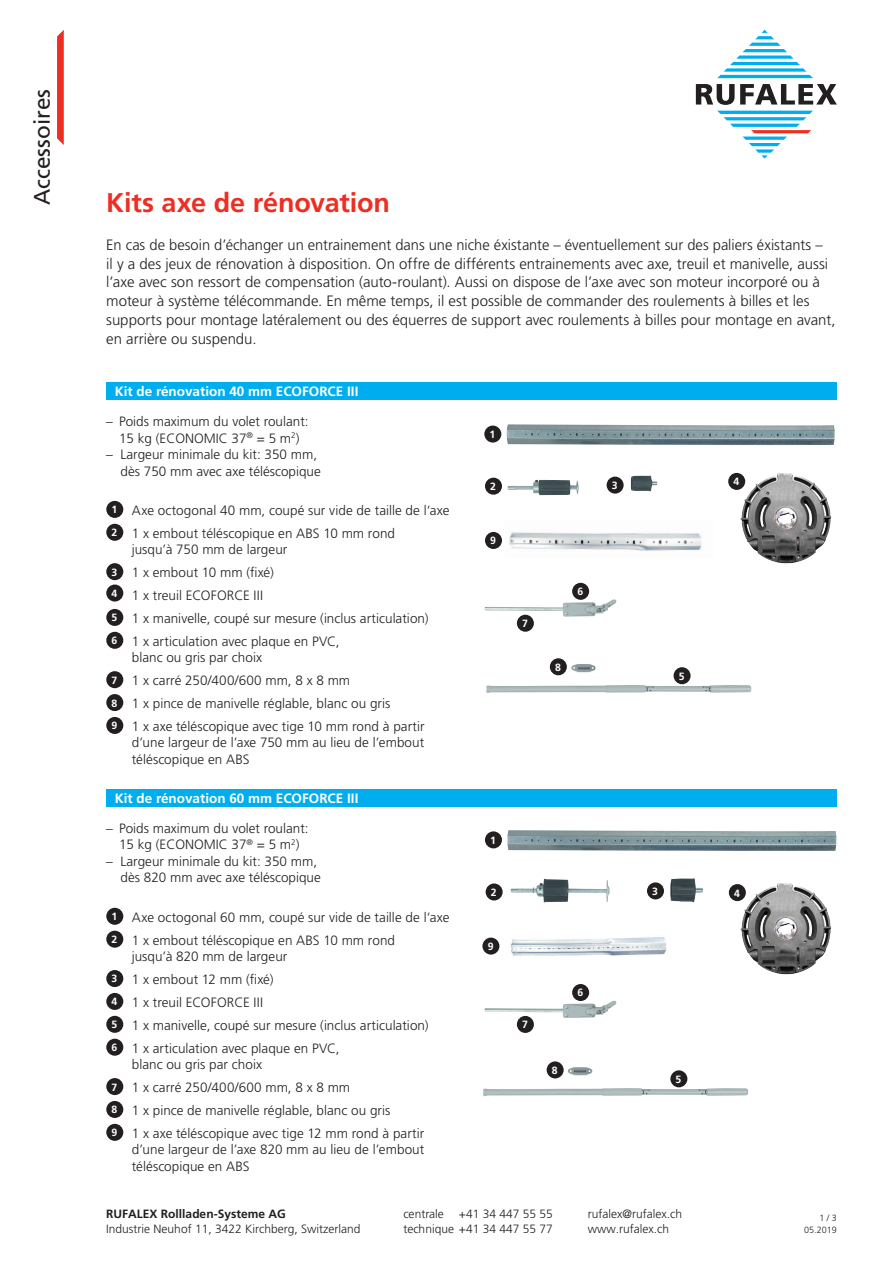
<style>
.page{position:relative;width:893px;height:1263px;background:#fff}
.page>*{position:absolute;margin:0;border:0;box-sizing:border-box;transform-origin:0 0}
.t1{font:700 27px "Frutiger LT Std";letter-spacing:-.005em;color:#ee2e22}
.t2{font:23.1px "Frutiger LT Std";letter-spacing:.01em;color:#231f20}
.t3{font:22.5px "Frutiger LT Std";color:#231f20}
.t4{font:300 15px/18.8px "Frutiger LT Std";color:#231f20}
.t5{font:300 13.5px/23px "Frutiger LT Std";color:#231f20}
.t6{font:700 13.5px "Frutiger LT Std";color:#fff}
.t7{font:300 12px/15px "Frutiger LT Std";color:#231f20}
.t8{font:700 12px "Frutiger LT Std";color:#231f20}
.t9{font:700 10.5px "Frutiger LT Std";color:#fff}
.t10{font:300 9px/12px "Frutiger LT Std";color:#231f20;text-align:right}
.s1{font-weight:700;font-size:10.5px;color:#fff}
</style>
<div class="page">
<img style="left:485px;top:599px;width:131px;height:18px">
<img style="left:508px;top:480px;width:70px;height:15px">
<img style="left:509px;top:532px;width:193px;height:19px">
<img style="left:507px;top:424px;width:328px;height:21px">
<div style="left:484px;top:426px;width:17px;height:17px;background:#231f20;border-radius:50%"></div>
<div style="left:485px;top:478px;width:17px;height:17px;background:#231f20;border-radius:50%"></div>
<div style="left:607px;top:477px;width:17px;height:17px;background:#231f20;border-radius:50%"></div>
<div style="left:728px;top:473px;width:17px;height:17px;background:#231f20;border-radius:50%"></div>
<div style="left:517px;top:615px;width:17px;height:17px;background:#231f20;border-radius:50%"></div>
<div style="left:572px;top:583px;width:17px;height:17px;background:#231f20;border-radius:50%"></div>
<div style="left:550px;top:658px;width:17px;height:17px;background:#231f20;border-radius:50%"></div>
<div style="left:485px;top:532px;width:17px;height:17px;background:#231f20;border-radius:50%"></div>
<img style="left:631px;top:476px;width:26px;height:15px">
<img style="left:486px;top:664px;width:265px;height:29px">
<img style="left:511px;top:879px;width:98px;height:23px">
<img style="left:494px;top:937px;width:173px;height:19px">
<img style="left:483px;top:1067px;width:265px;height:29px">
<img style="left:507px;top:830px;width:329px;height:21px">
<div style="left:485px;top:831px;width:17px;height:17px;background:#231f20;border-radius:50%"></div>
<div style="left:486px;top:883px;width:17px;height:17px;background:#231f20;border-radius:50%"></div>
<div style="left:647px;top:882px;width:17px;height:17px;background:#231f20;border-radius:50%"></div>
<div style="left:729px;top:884px;width:17px;height:17px;background:#231f20;border-radius:50%"></div>
<div style="left:517px;top:1016px;width:17px;height:17px;background:#231f20;border-radius:50%"></div>
<div style="left:572px;top:984px;width:17px;height:17px;background:#231f20;border-radius:50%"></div>
<div style="left:547px;top:1061px;width:17px;height:17px;background:#231f20;border-radius:50%"></div>
<div style="left:482px;top:937px;width:17px;height:17px;background:#231f20;border-radius:50%"></div>
<div style="left:670px;top:1070px;width:17px;height:17px;background:#231f20;border-radius:50%"></div>
<img style="left:670px;top:878px;width:33px;height:24px">
<img style="left:485px;top:1001px;width:131px;height:17px">
<img style="left:736px;top:883px;width:96px;height:92px">
<img style="left:736px;top:473px;width:96px;height:91px">
<div style="left:106px;top:790px;width:731px;height:17px;background:#00aeef"></div>
<div style="left:106px;top:501px;width:17px;height:17px;background:#231f20;border-radius:50%"></div>
<div style="left:106px;top:524px;width:17px;height:17px;background:#231f20;border-radius:50%"></div>
<div style="left:106px;top:563px;width:17px;height:17px;background:#231f20;border-radius:50%"></div>
<div style="left:106px;top:584px;width:17px;height:17px;background:#231f20;border-radius:50%"></div>
<div style="left:106px;top:609px;width:17px;height:17px;background:#231f20;border-radius:50%"></div>
<div style="left:106px;top:632px;width:17px;height:17px;background:#231f20;border-radius:50%"></div>
<div style="left:106px;top:671px;width:17px;height:17px;background:#231f20;border-radius:50%"></div>
<div style="left:106px;top:694px;width:17px;height:17px;background:#231f20;border-radius:50%"></div>
<div style="left:106px;top:717px;width:17px;height:17px;background:#231f20;border-radius:50%"></div>
<div style="left:106px;top:908px;width:17px;height:17px;background:#231f20;border-radius:50%"></div>
<div style="left:106px;top:931px;width:17px;height:17px;background:#231f20;border-radius:50%"></div>
<div style="left:106px;top:970px;width:17px;height:17px;background:#231f20;border-radius:50%"></div>
<div style="left:106px;top:993px;width:17px;height:17px;background:#231f20;border-radius:50%"></div>
<div style="left:106px;top:1016px;width:17px;height:17px;background:#231f20;border-radius:50%"></div>
<div style="left:106px;top:1039px;width:17px;height:17px;background:#231f20;border-radius:50%"></div>
<div style="left:106px;top:1078px;width:17px;height:17px;background:#231f20;border-radius:50%"></div>
<div style="left:106px;top:1101px;width:17px;height:17px;background:#231f20;border-radius:50%"></div>
<div style="left:106px;top:1124px;width:17px;height:17px;background:#231f20;border-radius:50%"></div>
<div style="left:106px;top:383px;width:731px;height:17px;background:#00aeef"></div>
<svg style="left:717px;top:30px;width:96px;height:48px"></svg>
<svg style="left:717px;top:111px;width:96px;height:48px"></svg>
<svg style="left:696px;top:84px;width:141px;height:21px"></svg>
<svg style="left:57px;top:30px;width:7px;height:115px"></svg>
<h3 class="t3" style="left:29px;top:205px;width:118px;rotate:-90deg">Accessoires</h3>
<h2 class="t2" style="left:47px;top:100px;width:158px;rotate:90deg">ECONOMIC 37</h2>
<h1 class="t1" style="left:106px;top:186px;width:285px">Kits axe de rénovation</h1>
<p class="t4" style="left:106px;top:236px;width:731px">En cas de besoin d’échanger un entrainement dans une niche éxistante – éventuellement sur des paliers éxistants –<br>il y a des jeux de rénovation à disposition. On offre de différents entrainements avec axe, treuil et manivelle, aussi l’axe avec son ressort de compensation (auto-roulant). Aussi on dispose de l’axe avec son moteur incorporé ou à moteur à système télécommande. En même temps, il est possible de commander des roulements à billes et les supports pour montage latéralement ou des équerres de support avec roulements à billes pour montage en avant, en arrière ou suspendu.</p>
<p class="t6" style="left:115px;top:383px;width:245px">Kit de rénovation 40 mm ECOFORCE III</p>
<p class="t5" style="left:106px;top:413px;width:204px;line-height:16.5px;text-align:center">– Poids maximum du volet roulant:<br>15 kg (ECONOMIC 37<sup>®</sup> = 5 m<sup>2</sup>)</p>
<p class="t5" style="left:106px;top:446px;width:216px;line-height:16.5px;text-align:right">– Largeur minimale du kit: 350 mm, dès 750 mm avec axe téléscopique</p>
<p class="t5" style="left:112px;top:499px;width:339px"><span class="s1">1</span> Axe octogonal 40 mm, coupé sur vide de taille de l‘axe<br><span class="s1">2</span> 1 x embout téléscopique en ABS 10 mm rond</p>
<p class="t5" style="left:112px;top:538px;width:318px;text-indent:20px">jusqu’à 750 mm de largeur<br><span class="s1">3</span> 1 x embout 10 mm (fixé)<br><sup>4</sup> 1 x treuil ECOFORCE III<br><span class="s1">5</span> 1 x manivelle, coupé sur mesure (inclus articulation)<br><span class="s1">6</span> 1 x articulation avec plaque en PVC,</p>
<p class="t5" style="left:112px;top:646px;width:315px;text-indent:20px">blanc ou gris par choix<br><span class="s1">7</span> 1 x carré 250/400/600 mm, 8 x 8 mm<br><span class="s1">8</span> 1 x pince de manivelle réglable, blanc ou gris<br><span class="s1">9</span> 1 x axe téléscopique avec tige 10 mm rond à partir</p>
<p class="t5" style="left:132px;top:735px;width:294px;line-height:16.5px">d’une largeur de l’axe 750 mm au lieu de l’embout téléscopique en ABS</p>
<p class="t6" style="left:115px;top:790px;width:245px">Kit de rénovation 60 mm ECOFORCE III</p>
<p class="t5" style="left:106px;top:820px;width:204px;line-height:16.5px;text-align:center">– Poids maximum du volet roulant:<br>15 kg (ECONOMIC 37<sup>®</sup> = 5 m<sup>2</sup>)</p>
<p class="t5" style="left:106px;top:853px;width:216px;line-height:16.5px;text-align:right">– Largeur minimale du kit: 350 mm, dès 820 mm avec axe téléscopique</p>
<p class="t5" style="left:112px;top:906px;width:339px"><span class="s1">1</span> Axe octogonal 60 mm, coupé sur vide de taille de l‘axe<br><span class="s1">2</span> 1 x embout téléscopique en ABS 10 mm rond</p>
<p class="t5" style="left:112px;top:945px;width:318px;text-indent:20px">jusqu’à 820 mm de largeur<br><span class="s1">3</span> 1 x embout 12 mm (fixé)<br><span class="s1">4</span> 1 x treuil ECOFORCE III<br><span class="s1">5</span> 1 x manivelle, coupé sur mesure (inclus articulation)<br><span class="s1">6</span> 1 x articulation avec plaque en PVC,</p>
<p class="t5" style="left:112px;top:1053px;width:314px;text-indent:20px">blanc ou gris par choix<br><span class="s1">7</span> 1 x carré 250/400/600 mm, 8 x 8 mm<br><span class="s1">8</span> 1 x pince de manivelle réglable, blanc ou gris<br><span class="s1">9</span> 1 x axe téléscopique avec tige 12 mm rond à partir</p>
<p class="t5" style="left:132px;top:1141px;width:294px;line-height:16.5px">d’une largeur de l’axe 820 mm au lieu de l’embout téléscopique en ABS</p>
<p class="t9" style="left:490px;top:428px;width:7px">1</p>
<p class="t9" style="left:490px;top:480px;width:7px">2</p>
<p class="t9" style="left:612px;top:479px;width:7px">3</p>
<p class="t9" style="left:733px;top:475px;width:7px">4</p>
<p class="t9" style="left:490px;top:535px;width:7px">9</p>
<p class="t9" style="left:522px;top:617px;width:7px">7</p>
<p class="t9" style="left:577px;top:585px;width:7px">6</p>
<p class="t9" style="left:555px;top:661px;width:7px">8</p>
<p class="t9" style="left:490px;top:834px;width:7px">1</p>
<p class="t9" style="left:679px;top:670px;width:7px">5</p>
<p class="t9" style="left:491px;top:886px;width:7px">2</p>
<p class="t9" style="left:652px;top:885px;width:7px">3</p>
<p class="t9" style="left:734px;top:887px;width:7px">4</p>
<p class="t9" style="left:488px;top:940px;width:7px">9</p>
<p class="t9" style="left:522px;top:1018px;width:7px">7</p>
<p class="t9" style="left:577px;top:987px;width:7px">6</p>
<p class="t9" style="left:552px;top:1064px;width:7px">8</p>
<p class="t9" style="left:676px;top:1073px;width:7px">5</p>
<p class="t8" style="left:106px;top:1207px;width:181px">RUFALEX Rollladen-Systeme AG</p>
<p class="t7" style="left:403px;top:1207px;width:151px">centrale +41 34 447 55 55</p>
<p class="t7" style="left:106px;top:1222px;width:256px">Industrie Neuhof 11, 3422 Kirchberg, Switzerland</p>
<p class="t7" style="left:403px;top:1222px;width:151px">technique +41 34 447 55 77</p>
<p class="t7" style="left:588px;top:1207px;width:96px">rufalex@rufalex.ch www.rufalex.ch</p>
<p class="t10" style="left:804px;top:1212px;width:34px">1 / 3<br>05.2019</p>
</div>
